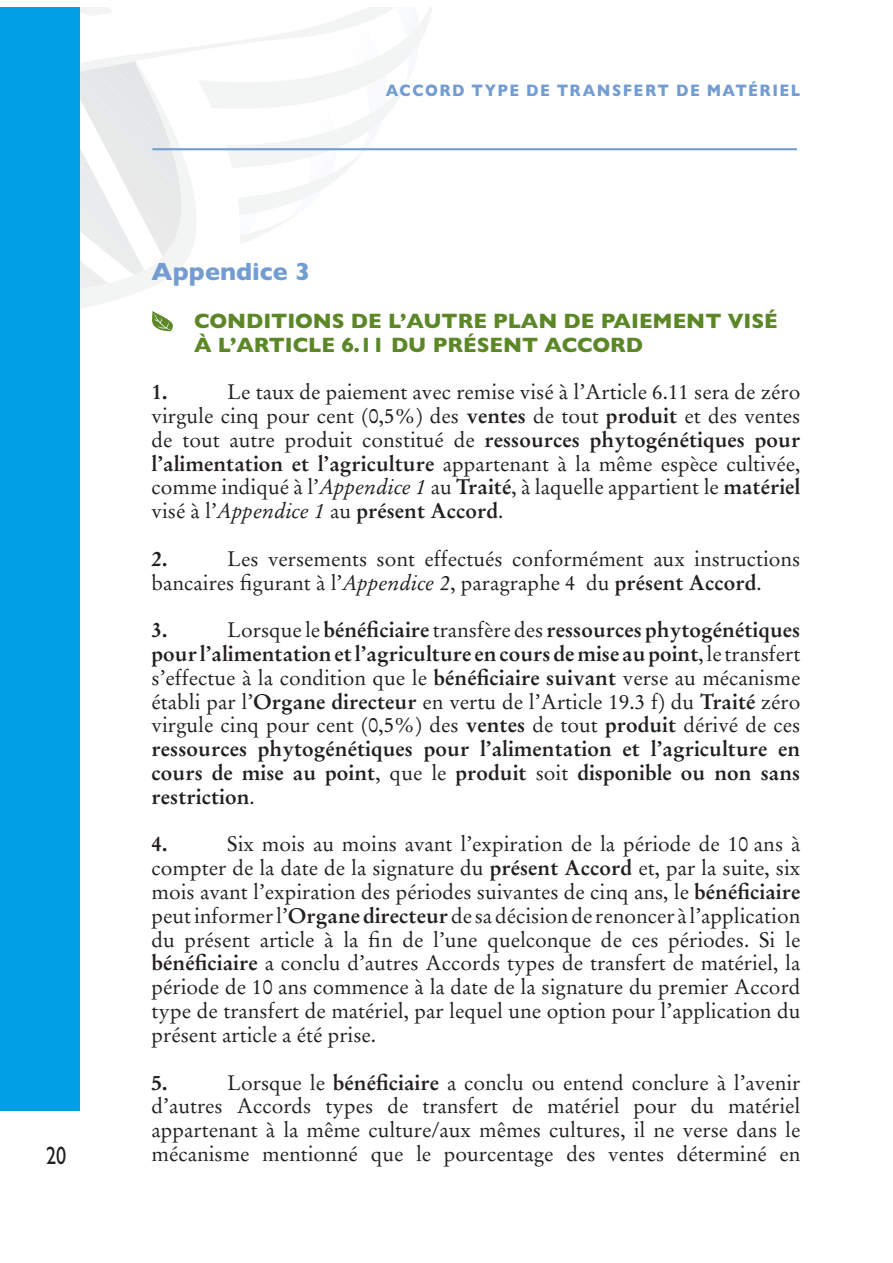
<style>
.page{position:relative;width:893px;height:1263px;background:#fff}
.page>*{position:absolute;margin:0;border:0;box-sizing:border-box;transform-origin:0 0}
.t1{font:700 25.2px "Gill Sans";color:#739dd2}
.t2{font:25.2px "Gill Sans";color:#231f20;scale:.8 1}
.t3{font:21px/23.9px "Stempel Garamond";color:#231f20;text-align:justify}
.t4{font:700 21px/23.9px "Stempel Garamond";color:#231f20;text-align:justify}
.t5{font:700 21px/23.9px "Gill Sans";color:#5c8727}
.t6{font:700 16.8px "Gill Sans";letter-spacing:.095em;color:#739dd2;scale:.9 1}
.s1{font-weight:700}
.s2{font-style:italic}
.s3{font-weight:400}
</style>
<div class="page">
<svg style="left:79px;top:295px;width:49px;height:24px"></svg>
<svg style="left:79px;top:8px;width:353px;height:287px"></svg>
<div style="left:0;top:8px;width:79px;height:1103px;background:#00a0e4"></div>
<hr style="left:152px;top:148px;width:645px;height:2px;background:#739dd2">
<svg style="left:152px;top:311px;width:21px;height:21px"></svg>
<p class="t2" style="left:46px;top:1147px;width:27px">20</p>
<p class="t6" style="left:386px;top:84px;width:462px">ACCORD TYPE DE TRANSFERT DE MATÉRIEL</p>
<p class="t1" style="left:151px;top:263px;width:160px">Appendice 3</p>
<p class="t5" style="left:194px;top:311px;width:585px">CONDITIONS DE L’AUTRE PLAN DE PAIEMENT VISÉ<br>À L’ARTICLE 6.11 DU PRÉSENT ACCORD</p>
<p class="t4" style="left:151px;top:382px;width:17px">1.</p>
<p class="t3" style="left:151px;top:382px;width:650px;text-indent:76px">Le taux de paiement avec remise visé à l’Article 6.11 sera de zéro virgule cinq pour cent (0,5%) des <span class="s1">ventes</span> de tout <span class="s1">produit</span> et des ventes de tout autre produit constitué de <span class="s1">ressources phytogénétiques pour l’alimentation et l’agriculture</span> appartenant à la même espèce cultivée, comme indiqué à l’<span class="s2">Appendice 1</span> au <span class="s1">Traité</span>, à laquelle appartient le <span class="s1">matériel </span>visé à l’<span class="s2">Appendice 1</span> au <span class="s1">présent Accord</span>.</p>
<p class="t4" style="left:151px;top:549px;width:17px">2.</p>
<p class="t3" style="left:151px;top:549px;width:650px;text-indent:76px">Les versements sont effectués conformément aux instructions bancaires figurant à l’<span class="s2">Appendice 2</span>, paragraphe 4 du <span class="s1">présent Accord</span>.</p>
<p class="t4" style="left:151px;top:620px;width:17px">3.</p>
<p class="t4" style="left:151px;top:620px;width:650px;text-indent:76px"><span class="s3">Lorsque le</span> bénéficiaire <span class="s3">transfère des</span> ressources phytogénétiques pour l’alimentation et l’agriculture en cours de mise au point<span class="s3">, le transfert s’effectue à la condition que le</span> bénéficiaire suivant <span class="s3">verse au mécanisme établi par l’</span>Organe directeur <span class="s3">en vertu de l’Article 19.3 f) du</span> Traité <span class="s3">zéro virgule cinq pour cent (0,5%) des</span> ventes <span class="s3">de tout</span> produit <span class="s3">dérivé de ces </span>ressources phytogénétiques pour l’alimentation et l’agriculture en cours de mise au point<span class="s3">, que le</span> produit <span class="s3">soit</span> disponible ou non sans restriction<span class="s3">.</span></p>
<p class="t4" style="left:151px;top:834px;width:17px">4.</p>
<p class="t3" style="left:151px;top:834px;width:650px;text-indent:76px">Six mois au moins avant l’expiration de la période de 10 ans à compter de la date de la signature du <span class="s1">présent Accord</span> et, par la suite, six mois avant l’expiration des périodes suivantes de cinq ans, le <span class="s1">bénéficiaire </span>peut informer l’<span class="s1">Organe directeur</span> de sa décision de renoncer à l’application du présent article à la fin de l’une quelconque de ces périodes. Si le <span class="s1">bénéficiaire</span> a conclu d’autres Accords types de transfert de matériel, la période de 10 ans commence à la date de la signature du premier Accord type de transfert de matériel, par lequel une option pour l’application du présent article a été prise.</p>
<p class="t4" style="left:151px;top:1072px;width:17px">5.</p>
<p class="t3" style="left:151px;top:1072px;width:650px;text-indent:76px">Lorsque le <span class="s1">bénéficiaire</span> a conclu ou entend conclure à l’avenir d’autres Accords types de transfert de matériel pour du matériel appartenant à la même culture/aux mêmes cultures, il ne verse dans le mécanisme mentionné que le pourcentage des ventes déterminé en</p>
</div>
